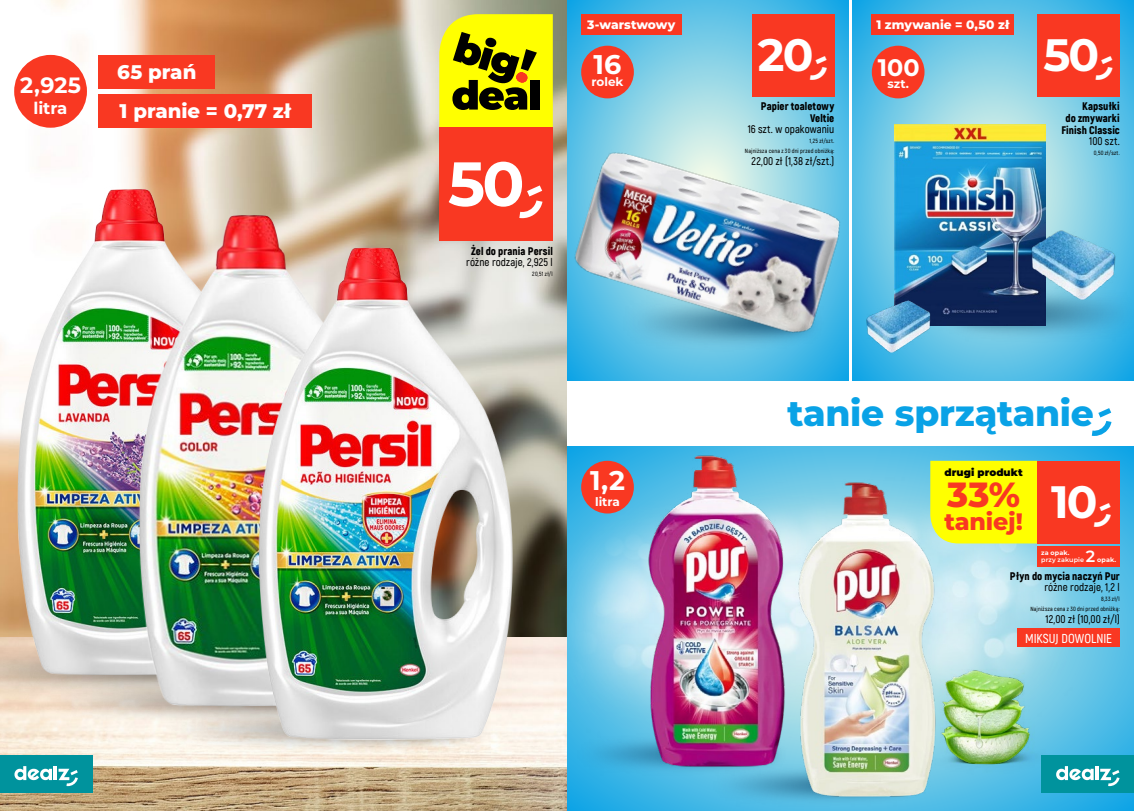
<style>
.page{position:relative;width:1134px;height:811px;background:#fff}
.page>*{position:absolute;margin:0;border:0;box-sizing:border-box;transform-origin:0 0}
.t1{font:700 62.2px "Montserrat";color:#fff}
.t2{font:700 45.3px "Montserrat";color:#fff}
.t3{font:800 36px "Montserrat";letter-spacing:-.01em;color:#09a2e6}
.t4{font:800 34.9px "Montserrat";color:#f93822}
.t5{font:700 27px "Montserrat";color:#fff}
.t6{font:700 23.9px "Montserrat";color:#fff}
.t7{font:800 23.7px "Montserrat";letter-spacing:-.01em;color:#f93822}
.t8{font:700 22.2px "Montserrat";color:#fff}
.t9{font:800 19.7px/39.5px "Montserrat";color:#fff}
.t10{font:700 16.6px "Montserrat";letter-spacing:-.01em;color:#fff}
.t11{font:600 16.2px "Montserrat";color:#fff}
.t12{font:600 12.9px "Akrobat";letter-spacing:-.005em;color:#fff}
.t13{font:800 12.2px "Montserrat";color:#fff}
.t14{font:700 12px "Montserrat";letter-spacing:-.005em;color:#fff}
.t15{font:600 11px "Akrobat";letter-spacing:.015em;color:#000}
.t16{font:900 11px/12px "Akrobat";letter-spacing:.005em;color:#000;text-align:right}
.t17{font:900 10.2px "Montserrat";letter-spacing:.01em;color:#000}
.t18{font:700 6.4px "Montserrat";letter-spacing:.015em;color:#fff}
.t19{font:600 6.4px "Montserrat";letter-spacing:.015em;color:#fff}
.t20{font:600 6px/10px "Akrobat";letter-spacing:.035em;color:#000;text-align:right}
</style>
<div class="page">
<svg style="left:567px;top:0;width:281px;height:380px;background:#69c5e5"></svg>
<svg style="left:567px;top:446px;width:567px;height:365px;background:#43b7e5"></svg>
<svg style="left:852px;top:0;width:282px;height:380px;background:#69c6e6"></svg>
<img style="left:0;top:0;width:567px;height:638px">
<img style="left:0;top:638px;width:567px;height:173px">
<img style="left:156px;top:727px;width:340px;height:29px">
<img style="left:40px;top:697px;width:214px;height:30px">
<img style="left:0;top:644px;width:132px;height:53px">
<img style="left:940px;top:284px;width:194px;height:58px">
<img style="left:713px;top:791px;width:210px;height:15px">
<img style="left:567px;top:466px;width:521px;height:325px">
<img style="left:645px;top:451px;width:143px;height:322px">
<img style="left:561px;top:128px;width:293px;height:235px">
<img style="left:894px;top:125px;width:151px;height:201px">
<img style="left:14px;top:182px;width:259px;height:496px">
<img style="left:132px;top:215px;width:265px;height:492px">
<img style="left:254px;top:243px;width:264px;height:496px">
<img style="left:794px;top:479px;width:144px;height:323px">
<img style="left:1020px;top:220px;width:109px;height:87px">
<img style="left:857px;top:293px;width:83px;height:65px">
<img style="left:899px;top:648px;width:33px;height:132px">
<img style="left:932px;top:648px;width:137px;height:132px">
<div style="left:872px;top:14px;width:142px;height:21px;background:#f93822"></div>
<div style="left:581px;top:14px;width:101px;height:21px;background:#f93822"></div>
<div style="left:99px;top:55px;width:116px;height:33px;background:#f93822"></div>
<div style="left:99px;top:94px;width:213px;height:34px;background:#f93822"></div>
<div style="left:872px;top:46px;width:52px;height:52px;background:#f93822;border-radius:50%"></div>
<div style="left:581px;top:46px;width:53px;height:52px;background:#f93822;border-radius:50%"></div>
<div style="left:581px;top:461px;width:53px;height:52px;background:#f93822;border-radius:50%"></div>
<div style="left:14px;top:55px;width:73px;height:73px;background:#f93822;border-radius:50%"></div>
<div style="left:930px;top:461px;width:107px;height:82px;background:#ff0"></div>
<div style="left:1017px;top:629px;width:103px;height:18px;background:#f93822"></div>
<svg style="left:439px;top:14px;width:114px;height:114px;background:#c2bf07"></svg>
<div style="left:531px;top:80px;width:9px;height:30px;background:#000"></div>
<div style="left:1037px;top:461px;width:83px;height:82px;background:#f93822"></div>
<div style="left:1037px;top:14px;width:83px;height:83px;background:#f93822"></div>
<div style="left:752px;top:14px;width:82px;height:83px;background:#f93822"></div>
<div style="left:439px;top:128px;width:114px;height:113px;background:#f93822"></div>
<div style="left:1037px;top:546px;width:83px;height:21px;background:#f93822"></div>
<div style="left:0;top:755px;width:92px;height:38px;background:#00939d"></div>
<svg style="left:14px;top:766px;width:38px;height:14px"></svg>
<hr style="left:54px;top:766px;width:3px;height:14px;background:#fff">
<svg style="left:59px;top:768px;width:19px;height:18px"></svg>
<div style="left:1042px;top:755px;width:92px;height:38px;background:#00939d"></div>
<svg style="left:1056px;top:766px;width:38px;height:14px"></svg>
<hr style="left:1095px;top:766px;width:3px;height:14px;background:#fff">
<svg style="left:1100px;top:768px;width:19px;height:18px"></svg>
<h3 class="t8" style="left:20px;top:69px;width:62px">2,925</h3>
<h3 class="t10" style="left:34px;top:96px;width:35px">litra</h3>
<h3 class="t9" style="left:117px;top:51px;width:175px">65 prań<br>1 pranie = 0,77 zł</h3>
<h1 class="t1" style="left:448px;top:139px;width:78px">50</h1>
<h3 class="t16" style="left:471px;top:245px;width:83px">Żel do prania Persil</h3>
<h3 class="t15" style="left:466px;top:255px;width:88px">różne rodzaje, 2,925 l</h3>
<p class="t20" style="left:532px;top:268px;width:22px">20,51 zł/l</p>
<h3 class="t13" style="left:587px;top:16px;width:90px">3-warstwowy</h3>
<h3 class="t13" style="left:876px;top:16px;width:134px">1 zmywanie = 0,50 zł</h3>
<h3 class="t5" style="left:594px;top:45px;width:29px">16</h3>
<h3 class="t14" style="left:592px;top:73px;width:33px">rolek</h3>
<h2 class="t2" style="left:758px;top:22px;width:57px">20</h2>
<h2 class="t2" style="left:1043px;top:22px;width:57px">50</h2>
<h3 class="t6" style="left:878px;top:50px;width:44px">100</h3>
<h3 class="t16" style="left:761px;top:100px;width:75px">Papier toaletowy<br>Veltie</h3>
<h3 class="t15" style="left:748px;top:123px;width:88px">16 szt. w opakowaniu</h3>
<p class="t20" style="left:745px;top:136px;width:91px">1,25 zł/szt.<br>Najniższa cena z 30 dni przed obniżką:</p>
<h3 class="t15" style="left:751px;top:155px;width:84px">22,00 zł (1,38 zł/szt.)</h3>
<h3 class="t14" style="left:887px;top:75px;width:23px">szt.</h3>
<h3 class="t16" style="left:1061px;top:100px;width:60px">Kapsułki<br>do zmywarki<br>Finish Classic</h3>
<h3 class="t15" style="left:1089px;top:135px;width:32px">100 szt.</h3>
<p class="t20" style="left:1094px;top:148px;width:27px">0,50 zł/szt.</p>
<h3 class="t5" style="left:590px;top:461px;width:36px">1,2</h3>
<h3 class="t14" style="left:595px;top:493px;width:26px">litra</h3>
<h3 class="t3" style="left:788px;top:386px;width:308px">tanie sprzątanie</h3>
<h3 class="t17" style="left:944px;top:465px;width:80px">drugi produkt</h3>
<h3 class="t4" style="left:947px;top:469px;width:74px">33%</h3>
<h3 class="t7" style="left:944px;top:504px;width:80px">taniej!</h3>
<h2 class="t2" style="left:1051px;top:469px;width:48px">10</h2>
<p class="t18" style="left:1041px;top:548px;width:30px">za opak.</p>
<p class="t19" style="left:1041px;top:555px;width:45px">przy zakupie</p>
<h3 class="t11" style="left:1086px;top:545px;width:11px">2</h3>
<p class="t18" style="left:1097px;top:555px;width:21px">opak.</p>
<h3 class="t16" style="left:1010px;top:570px;width:111px">Płyn do mycia naczyń Pur</h3>
<h3 class="t15" style="left:1044px;top:581px;width:77px">różne rodzaje, 1,2 l</h3>
<p class="t20" style="left:1030px;top:594px;width:91px">8,33 zł/l<br>Najniższa cena z 30 dni przed obniżką:</p>
<h3 class="t15" style="left:1045px;top:613px;width:76px">12,00 zł (10,00 zł/l)</h3>
<h3 class="t12" style="left:1025px;top:630px;width:88px">MIKSUJ DOWOLNIE</h3>
</div>
